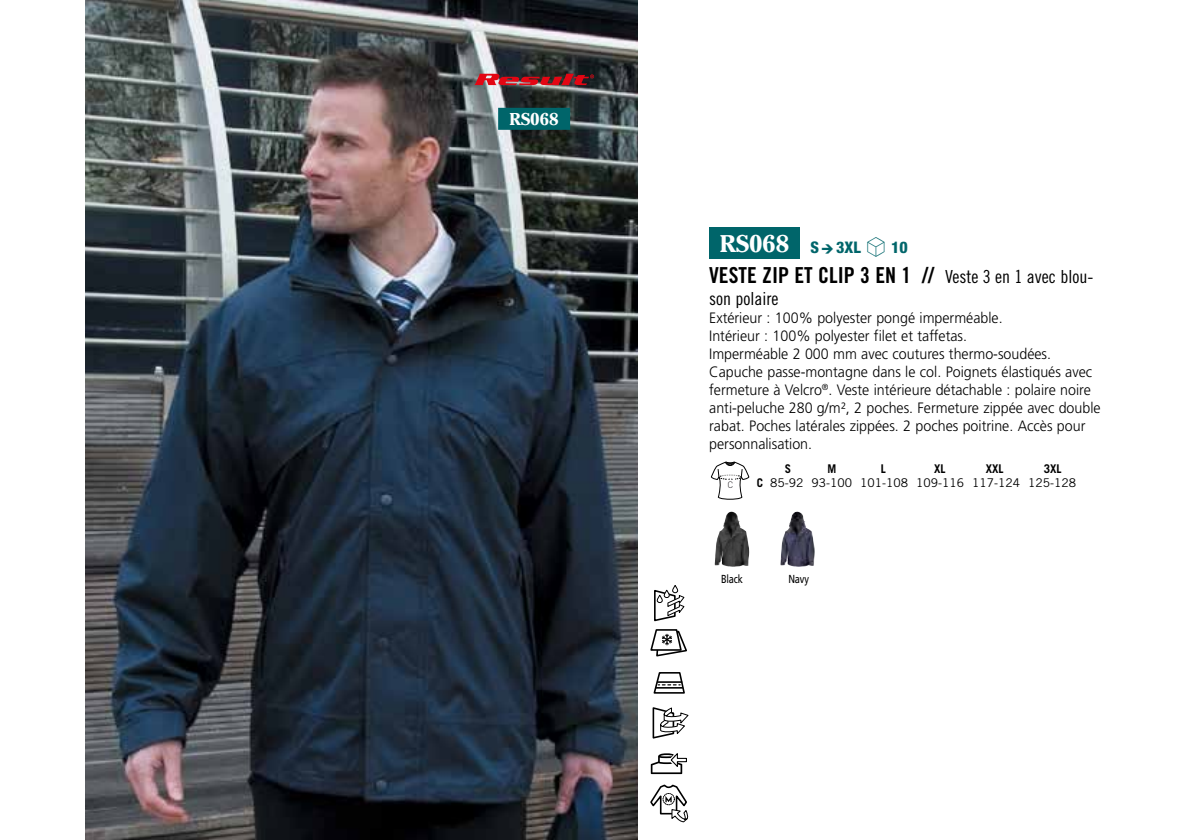
<style>
.page{position:relative;width:1191px;height:840px;background:#fff}
.page>*{position:absolute;margin:0;border:0;box-sizing:border-box;transform-origin:0 0}
.t1{font:700 24px "Cheltenham LT";color:#fff}
.t2{font:22px "Trade Gothic LT Bold Cond Twenty";color:#000}
.t3{font:18px "Trade Gothic LT Cond Eighteen";color:#000}
.t4{font:700 17px "Cheltenham LT";color:#fff}
.t5{font:800 condensed 16px "Helvetica Neue LT";color:#00656a}
.t6{font:300 15px/18px "Frutiger LT";color:#000;scale:.95 1}
.t7{font:12px/13.6px "Trade Gothic LT";color:#000}
.t8{font:700 12px "Trade Gothic LT";color:#000;scale:.95 1}
.t9{font:11.6px "Frutiger LT";letter-spacing:-.02em;color:#000;scale:.8 1}
.t10{font:300 9.2px "DIN";color:#1f1c20}
.s1{font-family:"Trade Gothic LT Cond Eighteen";font-size:18px}
.s2{font-family:"Communications P06";font-weight:400;font-stretch:normal}
.s3{font-family:"Linotype Shapeshifter";font-weight:400;font-stretch:normal;font-size:26px}
.s4{font-weight:700}
</style>
<div class="page">
<img style="left:85px;top:0;width:552px;height:839px">
<div style="left:709px;top:227px;width:91px;height:32px;background:#00656a"></div>
<svg style="left:711px;top:461px;width:38px;height:38px"></svg>
<div style="left:498px;top:108px;width:72px;height:22px;background:#00656a"></div>
<div style="left:672px;top:584px;width:6px;height:9px;border:1px solid #000;border-radius:2px"></div>
<svg style="left:654px;top:585px;width:31px;height:37px"></svg>
<svg style="left:650px;top:629px;width:37px;height:28px"></svg>
<svg style="left:653px;top:672px;width:32px;height:22px"></svg>
<svg style="left:652px;top:707px;width:37px;height:32px"></svg>
<svg style="left:651px;top:753px;width:36px;height:20px"></svg>
<svg style="left:650px;top:784px;width:39px;height:38px"></svg>
<img style="left:714px;top:511px;width:17px;height:54px">
<img style="left:780px;top:511px;width:17px;height:54px">
<svg style="left:474px;top:74px;width:120px;height:11px"></svg>
<p class="t4" style="left:509px;top:109px;width:51px">RS068</p>
<h1 class="t1" style="left:720px;top:229px;width:71px">RS068</h1>
<h2 class="t2" style="left:709px;top:261px;width:386px">VESTE ZIP ET CLIP 3 EN 1 // <span class="s1">Veste 3 en 1 avec blou-</span></h2>
<p class="t3" style="left:709px;top:287px;width:71px">son polaire</p>
<p class="t6" style="left:709px;top:308px;width:413px">Extérieur : 100% polyester pongé imperméable.<br>Intérieur : 100% polyester filet et taffetas.<br>Imperméable 2 000 mm avec coutures thermo-soudées.<br>Capuche passe-montagne dans le col. Poignets élastiqués avec fermeture à Velcro<sup>®</sup>. Veste intérieure détachable : polaire noire anti-peluche 280 g/m², 2 poches. Fermeture zippée avec double rabat. Poches latérales zippées. 2 poches poitrine. Accès pour personnalisation.</p>
<p class="t10" style="left:727px;top:479px;width:7px">C</p>
<p class="t5" style="left:810px;top:237px;width:99px">S<span class="s2">a</span>3XL <span class="s3">S</span> 10</p>
<p class="t7" style="left:756px;top:462px;width:321px;text-indent:287px"><span class="s4">3XL<br>C</span> 85-92 93-100 101-108 109-116 117-124 125-128</p>
<p class="t8" style="left:785px;top:461px;width:8px">S</p>
<p class="t8" style="left:827px;top:461px;width:11px">M</p>
<p class="t8" style="left:880px;top:461px;width:7px">L</p>
<p class="t8" style="left:934px;top:461px;width:14px">XL</p>
<p class="t8" style="left:985px;top:461px;width:20px">XXL</p>
<p class="t9" style="left:721px;top:571px;width:29px">Black</p>
<p class="t9" style="left:788px;top:571px;width:27px">Navy</p>
</div>
